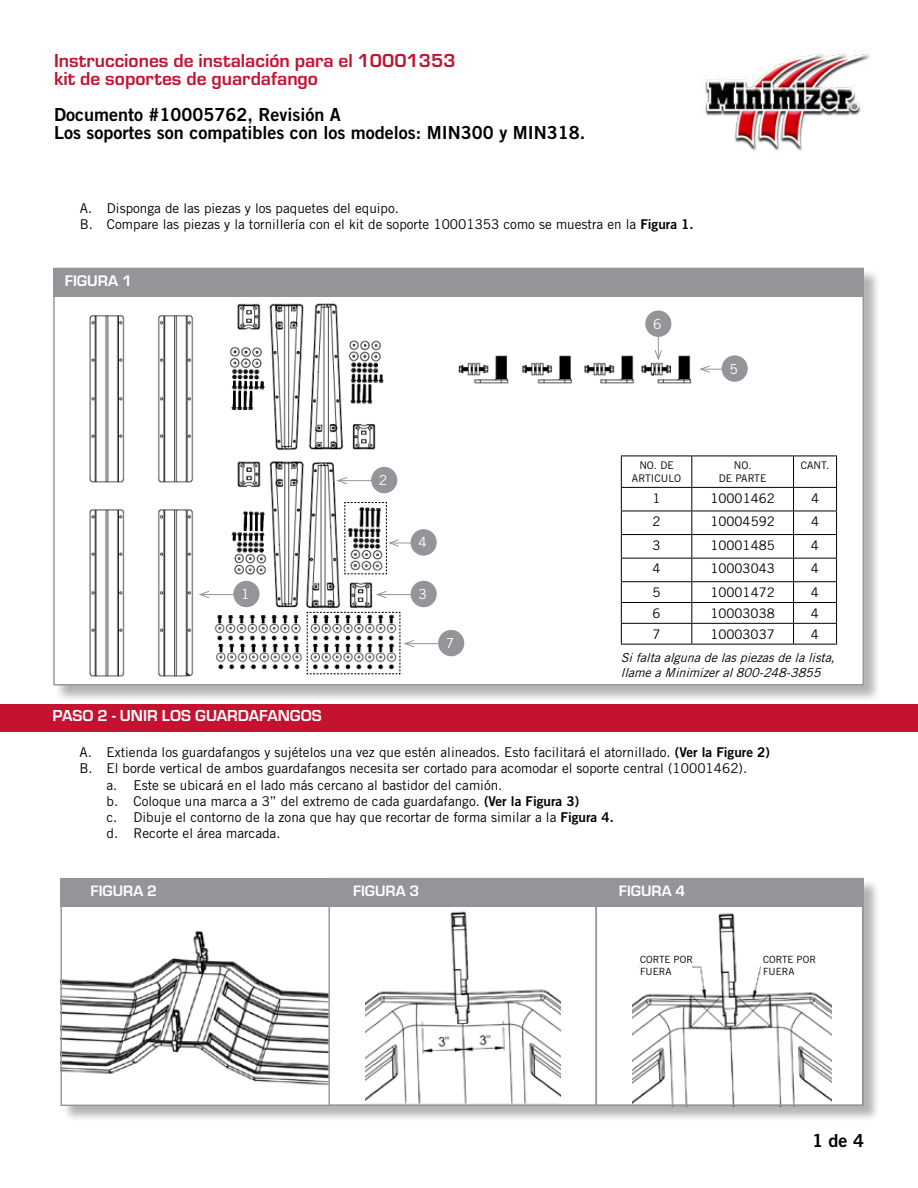
<style>
.page{position:relative;width:918px;height:1188px;background:#fff}
.page>*{position:absolute;margin:0;border:0;box-sizing:border-box;transform-origin:0 0}
.t1{font:700 19.5px/18px "Eurostile";color:#c41230}
.t2{font:18px/18px "Trade Gothic LT Std Bd 2";color:#000}
.t3{font:700 16.5px "Eurostile";color:#fff}
.t4{font:700 15.9px "Eurostile";color:#fff}
.t5{font:700 15.6px "Eurostile";color:#fff}
.t6{font:13.8px "Trade Gothic LT Std";color:#fff}
.t7{font:13.5px/16.2px "Trade Gothic LT Std";color:#000}
.t8{font:13.2px "Trade Gothic LT Std";color:#000}
.t9{font:italic 12.45px/15px "Trade Gothic LT Std";color:#000}
.t10{font:10.5px/12.6px "Trade Gothic LT Std";color:#000;text-align:center}
.t11{font:9.9px/12px "Trade Gothic LT Std";color:#000}
.s1{font-family:"Trade Gothic LT Std Bd 2"}
</style>
<div class="page">
<div style="left:54px;top:268px;width:827px;height:435px;background:#000;opacity:.3"></div>
<div style="left:53px;top:268px;width:811px;height:417px;background:#fff;border:1px solid #939598"></div>
<div style="left:0;top:704px;width:918px;height:28px;background:#c41230"></div>
<img style="left:89px;top:304px;width:607px;height:373px">
<div style="left:53px;top:268px;width:811px;height:29px;background:#939598"></div>
<img style="left:703px;top:53px;width:168px;height:98px">
<div style="left:722px;top:355px;width:26px;height:27px;background:#939598;border-radius:50%"></div>
<div style="left:411px;top:529px;width:26px;height:27px;background:#939598;border-radius:50%"></div>
<div style="left:411px;top:581px;width:26px;height:26px;background:#939598;border-radius:50%"></div>
<div style="left:233px;top:581px;width:26px;height:26px;background:#939598;border-radius:50%"></div>
<div style="left:371px;top:467px;width:26px;height:26px;background:#939598;border-radius:50%"></div>
<div style="left:438px;top:630px;width:26px;height:26px;background:#939598;border-radius:50%"></div>
<div style="left:645px;top:310px;width:26px;height:27px;background:#939598;border-radius:50%"></div>
<svg style="left:699px;top:365px;width:24px;height:8px"></svg>
<svg style="left:344px;top:502px;width:71px;height:73px"></svg>
<hr style="left:377px;top:594px;width:38px;height:1px;background:#939598">
<svg style="left:375px;top:590px;width:12px;height:9px"></svg>
<hr style="left:200px;top:594px;width:37px;height:1px;background:#939598">
<svg style="left:198px;top:590px;width:12px;height:9px"></svg>
<hr style="left:338px;top:480px;width:37px;height:1px;background:#939598">
<svg style="left:336px;top:476px;width:12px;height:9px"></svg>
<hr style="left:405px;top:643px;width:37px;height:1px;background:#939598">
<svg style="left:307px;top:612px;width:108px;height:63px"></svg>
<svg style="left:654px;top:336px;width:8px;height:25px"></svg>
<hr style="left:621px;top:456px;width:71px;height:1px;background:#000">
<hr style="left:621px;top:456px;width:1px;height:31px;background:#000">
<hr style="left:692px;top:456px;width:102px;height:1px;background:#000">
<hr style="left:691px;top:456px;width:1px;height:31px;background:#000">
<hr style="left:794px;top:456px;width:43px;height:1px;background:#000">
<hr style="left:793px;top:456px;width:1px;height:31px;background:#000">
<hr style="left:836px;top:456px;width:1px;height:31px;background:#000">
<hr style="left:621px;top:487px;width:71px;height:1px;background:#000">
<hr style="left:692px;top:487px;width:102px;height:1px;background:#000">
<hr style="left:794px;top:487px;width:43px;height:1px;background:#000">
<hr style="left:621px;top:511px;width:71px;height:1px;background:#000">
<hr style="left:692px;top:511px;width:102px;height:1px;background:#000">
<hr style="left:794px;top:511px;width:43px;height:1px;background:#000">
<hr style="left:621px;top:534px;width:71px;height:1px;background:#000">
<hr style="left:692px;top:534px;width:102px;height:1px;background:#000">
<hr style="left:794px;top:534px;width:43px;height:1px;background:#000">
<hr style="left:621px;top:558px;width:71px;height:1px;background:#000">
<hr style="left:692px;top:558px;width:102px;height:1px;background:#000">
<hr style="left:794px;top:558px;width:43px;height:1px;background:#000">
<hr style="left:621px;top:581px;width:71px;height:1px;background:#000">
<hr style="left:692px;top:581px;width:102px;height:1px;background:#000">
<hr style="left:794px;top:581px;width:43px;height:1px;background:#000">
<hr style="left:621px;top:602px;width:71px;height:1px;background:#000">
<hr style="left:692px;top:602px;width:102px;height:1px;background:#000">
<hr style="left:794px;top:602px;width:43px;height:1px;background:#000">
<hr style="left:621px;top:623px;width:71px;height:1px;background:#000">
<svg style="left:621px;top:488px;width:1px;height:156px"></svg>
<hr style="left:692px;top:623px;width:102px;height:1px;background:#000">
<svg style="left:691px;top:488px;width:1px;height:156px"></svg>
<hr style="left:794px;top:623px;width:43px;height:1px;background:#000">
<svg style="left:793px;top:488px;width:1px;height:156px"></svg>
<svg style="left:836px;top:488px;width:1px;height:156px"></svg>
<hr style="left:621px;top:644px;width:71px;height:1px;background:#000">
<hr style="left:692px;top:644px;width:102px;height:1px;background:#000">
<hr style="left:794px;top:644px;width:43px;height:1px;background:#000">
<div style="left:62px;top:879px;width:818px;height:243px;background:#000;opacity:.3"></div>
<div style="left:61px;top:878px;width:802px;height:228px;background:#fff"></div>
<img style="left:62px;top:930px;width:266px;height:177px">
<img style="left:366px;top:911px;width:194px;height:193px">
<img style="left:633px;top:913px;width:199px;height:191px">
<div style="left:61px;top:879px;width:802px;height:28px;background:#939598"></div>
<div style="left:328px;top:878px;width:269px;height:228px;border:1px solid #939598"></div>
<div style="left:595px;top:878px;width:269px;height:228px;border:1px solid #939598"></div>
<div style="left:639px;top:950px;width:52px;height:31px;background:#fff"></div>
<div style="left:762px;top:950px;width:61px;height:31px;background:#fff"></div>
<h1 class="t1" style="left:54px;top:50px;width:403px">Instrucciones de instalación para el 10001353 kit de soportes de guardafango</h1>
<h2 class="t2" style="left:54px;top:105px;width:533px">Documento #10005762, Revisión A<br>Los soportes son compatibles con los modelos: MIN300 y MIN318.</h2>
<p class="t7" style="left:80px;top:200px;width:615px">A. Disponga de las piezas y los paquetes del equipo.<br>B. Compare las piezas y la tornillería con el kit de soporte 10001353 como se muestra en la <span class="s1">Figura 1.</span></p>
<p class="t4" style="left:65px;top:269px;width:69px">FIGURA 1</p>
<p class="t6" style="left:379px;top:472px;width:10px">2</p>
<p class="t6" style="left:418px;top:534px;width:10px">4</p>
<p class="t6" style="left:241px;top:586px;width:10px">1</p>
<p class="t6" style="left:418px;top:586px;width:10px">3</p>
<p class="t6" style="left:446px;top:635px;width:10px">7</p>
<p class="t6" style="left:653px;top:315px;width:10px">6</p>
<p class="t6" style="left:729px;top:360px;width:10px">5</p>
<p class="t10" style="left:632px;top:459px;width:51px">NO. DE<br>ARTICULO</p>
<p class="t10" style="left:719px;top:459px;width:49px">NO.<br>DE PARTE</p>
<p class="t10" style="left:801px;top:459px;width:30px">CANT.</p>
<p class="t8" style="left:653px;top:490px;width:10px">1</p>
<p class="t8" style="left:710px;top:490px;width:66px">10001462</p>
<p class="t8" style="left:811px;top:490px;width:10px">4</p>
<p class="t8" style="left:653px;top:513px;width:10px">2</p>
<p class="t8" style="left:710px;top:513px;width:66px">10004592</p>
<p class="t8" style="left:811px;top:513px;width:10px">4</p>
<p class="t8" style="left:653px;top:537px;width:10px">3</p>
<p class="t8" style="left:710px;top:537px;width:66px">10001485</p>
<p class="t8" style="left:811px;top:537px;width:10px">4</p>
<p class="t8" style="left:653px;top:561px;width:10px">4</p>
<p class="t8" style="left:710px;top:561px;width:66px">10003043</p>
<p class="t8" style="left:811px;top:561px;width:10px">4</p>
<p class="t8" style="left:652px;top:584px;width:10px">5</p>
<p class="t8" style="left:710px;top:584px;width:66px">10001472</p>
<p class="t8" style="left:811px;top:584px;width:10px">4</p>
<p class="t8" style="left:652px;top:605px;width:10px">6</p>
<p class="t8" style="left:710px;top:605px;width:66px">10003038</p>
<p class="t8" style="left:811px;top:605px;width:10px">4</p>
<p class="t8" style="left:652px;top:626px;width:10px">7</p>
<p class="t8" style="left:710px;top:626px;width:66px">10003037</p>
<p class="t8" style="left:811px;top:626px;width:10px">4</p>
<p class="t9" style="left:621px;top:650px;width:219px">Sifaltaalgunadelaspiezasdelalista, llameaMinimizeral800-248-3855</p>
<p class="t3" style="left:52px;top:704px;width:271px">PASO 2 - UNIR LOS GUARDAFANGOS</p>
<p class="t7" style="left:80px;top:744px;width:692px">A. Extienda los guardafangos y sujételos una vez que estén alineados. Esto facilitará el atornillado. <span class="s1">(Ver la Figure 2)</span></p>
<p class="t7" style="left:80px;top:760px;width:669px">B. El borde vertical de ambos guardafangos necesita ser cortado para acomodar el soporte central (10001462).</p>
<p class="t7" style="left:106px;top:776px;width:397px">a. Este se ubicará en el lado más cercano al bastidor del camión.</p>
<p class="t7" style="left:106px;top:793px;width:474px">b. Coloque una marca a 3” del extremo de cada guardafango. <span class="s1">(Ver la Figura 3)</span></p>
<p class="t7" style="left:106px;top:809px;width:509px">c. Dibuje el contorno de la zona que hay que recortar de forma similar a la <span class="s1">Figura 4.</span></p>
<p class="t7" style="left:106px;top:825px;width:175px">d. Recorte el área marcada.</p>
<p class="t5" style="left:91px;top:880px;width:68px">FIGURA 2</p>
<p class="t5" style="left:353px;top:880px;width:68px">FIGURA 3</p>
<p class="t5" style="left:619px;top:880px;width:68px">FIGURA 4</p>
<p class="t11" style="left:640px;top:953px;width:54px">CORTE POR<br>FUERA</p>
<p class="t11" style="left:763px;top:953px;width:54px">CORTE POR<br>FUERA</p>
<h2 class="t2" style="left:812px;top:1131px;width:53px">1 de 4</h2>
</div>
